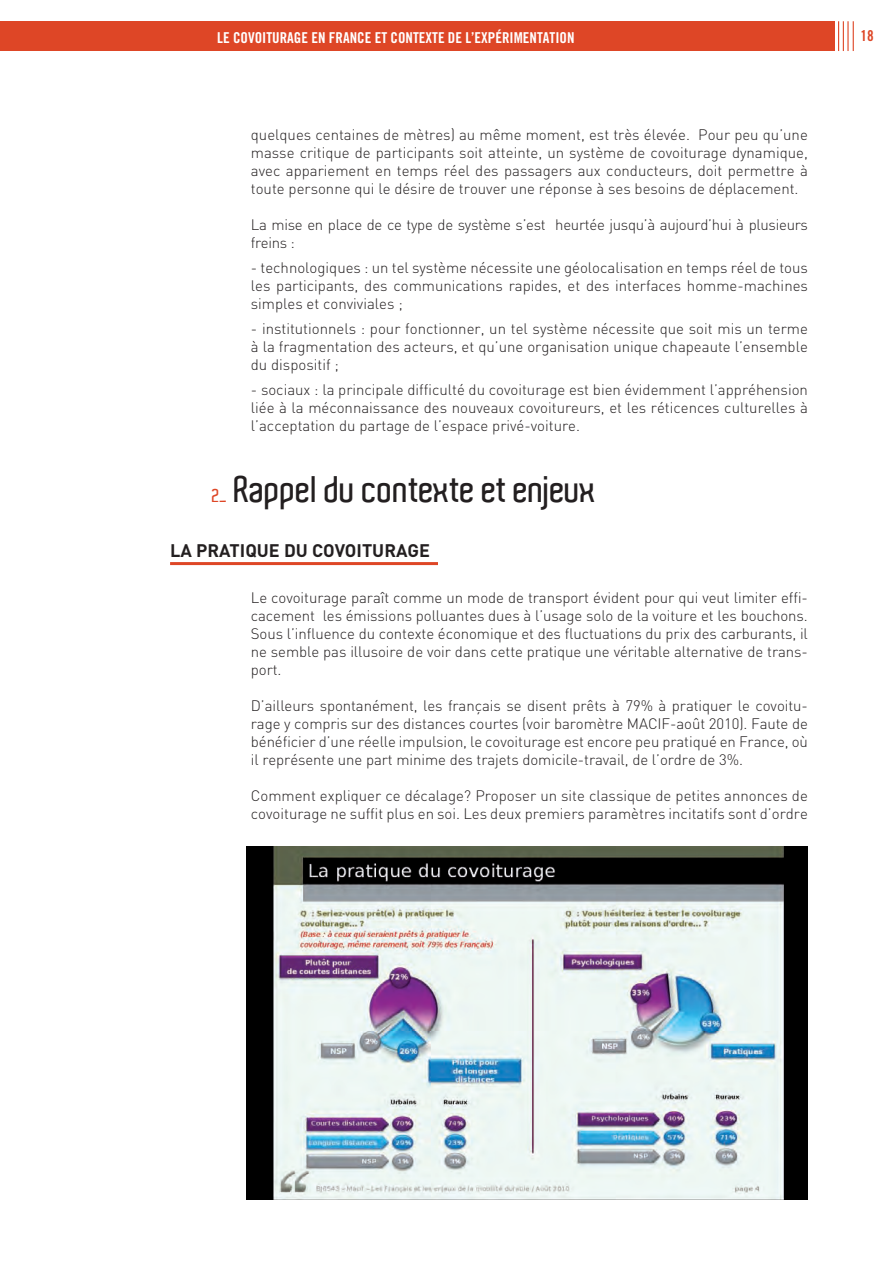
<style>
.page{position:relative;width:893px;height:1263px;background:#fff}
.page>*{position:absolute;margin:0;border:0;box-sizing:border-box;transform-origin:0 0}
.t1{font:600 36px "Aldo";letter-spacing:-.01em;color:#231f20}
.t2{font:700 18px "DIN";color:#231f20}
.t3{font:300 15px/18px "DIN";color:#231f20;text-align:justify}
.t4{font:300 15px/18px "DIN";letter-spacing:-.02em;color:#231f20}
.t5{font:15px "Trade Gothic Bold Cond Twenty";color:#fff}
.t6{font:15px "Trade Gothic Bold Cond Twenty";color:#de4626}
.s1{font-size:18px;color:#de4626}
</style>
<div class="page">
<hr style="left:170px;top:562px;width:268px;height:3px;background:#de4626">
<img style="left:247px;top:846px;width:561px;height:353px">
<div style="left:0;top:21px;width:835px;height:30px;background:#de4626"></div>
<hr style="left:838px;top:21px;width:1px;height:30px;background:#de4626">
<hr style="left:843px;top:21px;width:1px;height:30px;background:#de4626">
<hr style="left:847px;top:21px;width:2px;height:30px;background:#de4626">
<hr style="left:853px;top:21px;width:1px;height:30px;background:#de4626">
<p class="t5" style="left:217px;top:28px;width:359px">LE COVOITURAGE EN FRANCE ET CONTEXTE DE L’EXPÉRIMENTATION</p>
<p class="t6" style="left:860px;top:27px;width:15px">18</p>
<p class="t3" style="left:251px;top:125px;width:558px">quelques centaines de mètres) au même moment, est très élevée. Pour peu qu’une masse critique de participants soit atteinte, un système de covoiturage dynamique, avec appariement en temps réel des passagers aux conducteurs, doit permettre à toute personne qui le désire de trouver une réponse à ses besoins de déplacement.</p>
<p class="t4" style="left:251px;top:215px;width:559px">La mise en place de ce type de système s’est heurtée jusqu’à aujourd’hui à plusieurs freins :</p>
<p class="t3" style="left:251px;top:258px;width:559px">- technologiques : un tel système nécessite une géolocalisation en temps réel de tous les participants, des communications rapides, et des interfaces homme-machines simples et conviviales ;</p>
<p class="t3" style="left:251px;top:319px;width:558px">- institutionnels : pour fonctionner, un tel système nécessite que soit mis un terme à la fragmentation des acteurs, et qu’une organisation unique chapeaute l’ensemble du dispositif ;</p>
<p class="t3" style="left:251px;top:381px;width:559px">- sociaux : la principale difficulté du covoiturage est bien évidemment l’appréhension liée à la méconnaissance des nouveaux covoitureurs, et les réticences culturelles à l’acceptation du partage de l’espace privé-voiture.</p>
<p class="t1" style="left:212px;top:468px;width:386px"><span class="s1">2_</span> Rappel du contexte et enjeux</p>
<p class="t2" style="left:170px;top:538px;width:261px">LA PRATIQUE DU COVOITURAGE</p>
<p class="t3" style="left:251px;top:589px;width:559px">Le covoiturage paraît comme un mode de transport évident pour qui veut limiter effi&shy;cacement les émissions polluantes dues à l’usage solo de la voiture et les bouchons.<br>Sous l’influence du contexte économique et des fluctuations du prix des carburants, il ne semble pas illusoire de voir dans cette pratique une véritable alternative de trans&shy;port.</p>
<p class="t3" style="left:251px;top:697px;width:559px">D’ailleurs spontanément, les français se disent prêts à 79% à pratiquer le covoitu&shy;rage y compris sur des distances courtes (voir baromètre MACIF-août 2010). Faute de bénéficier d’une réelle impulsion, le covoiturage est encore peu pratiqué en France, où il représente une part minime des trajets domicile-travail, de l’ordre de 3%.</p>
<p class="t3" style="left:251px;top:787px;width:558px">Comment expliquer ce décalage? Proposer un site classique de petites annonces de covoiturage ne suffit plus en soi. Les deux premiers paramètres incitatifs sont d’ordre</p>
</div>
